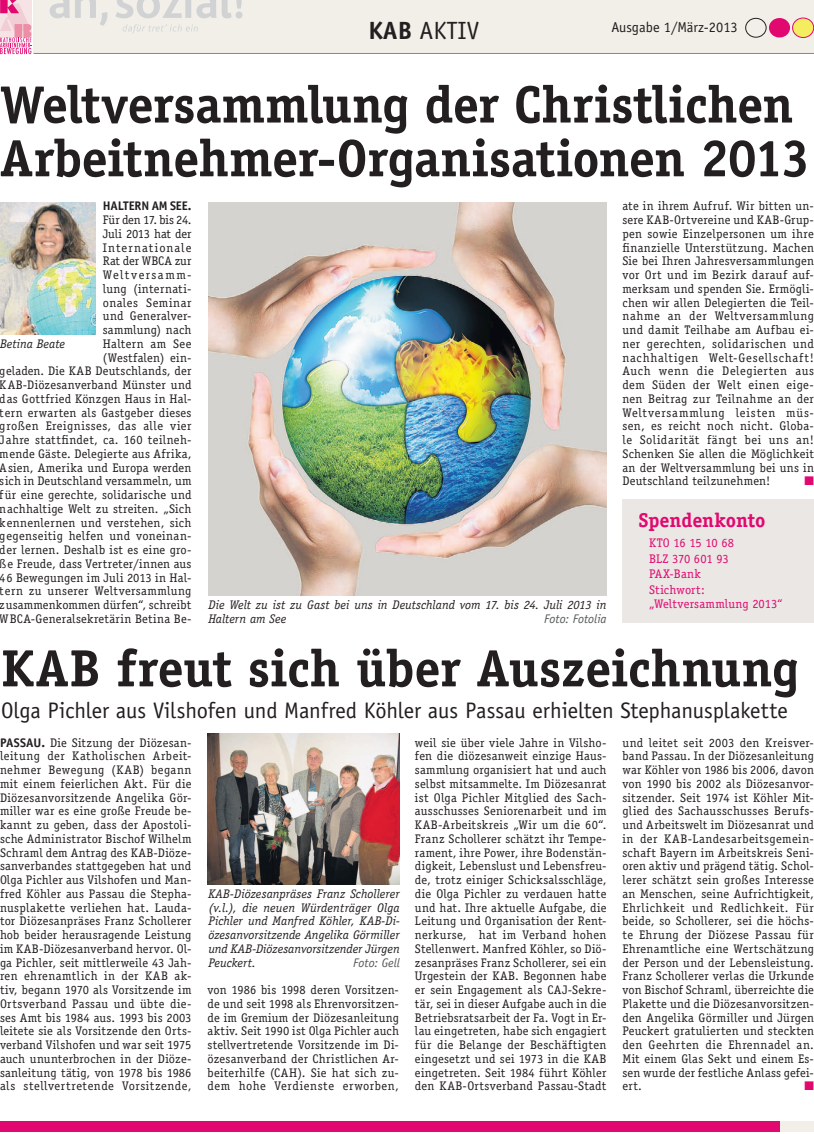
<style>
.page{position:relative;width:814px;height:1134px;background:#fff}
.page>*{position:absolute;margin:0;border:0;box-sizing:border-box;transform-origin:0 0}
.t1{font:700 52.5px/53.8px "Officina Serif Std";letter-spacing:-.01em;color:#231f20}
.t2{font:25px "Officina Sans Std";color:#231f20}
.t3{font:22.5px "Officina Sans Std";letter-spacing:-.005em;color:#231f20}
.t4{font:700 20px "Officina Serif Std";letter-spacing:-.005em;color:#e10870}
.t5{font:14.38px "Officina Sans Std";color:#231f20}
.t6{font:12.5px/13.8px "Officina Serif Std";letter-spacing:.02em;color:#231f20;text-align:justify}
.t7{font:italic 12.5px/13.8px "Officina Serif Std";color:#231f20;text-align:justify}
.t8{font:12.5px/15.5px "Officina Serif Std";letter-spacing:.01em;color:#e10870}
.t9{font:italic 12.5px "Officina Sans Std";color:#57585a}
.t10{font:12.5px "Zapf Dingbats ITC";color:#e10870}
.s1{font-weight:700}
.s2{font-family:"Officina Sans Std";font-weight:700}
</style>
<div class="page">
<div style="left:34px;top:0;width:779px;height:53px;background:#f1efe8"></div>
<hr style="left:34px;top:53px;width:779px;height:1px;background:#e55786">
<svg style="left:50px;top:0;width:58px;height:26px"></svg>
<svg style="left:116px;top:0;width:126px;height:34px"></svg>
<div style="left:768px;top:18px;width:21px;height:20px;background:#e10870;border-radius:50%"></div>
<div style="left:745px;top:18px;width:21px;height:20px;border:1px solid #231f20;border-radius:50%"></div>
<div style="left:792px;top:18px;width:21px;height:20px;background:#f3ed5f;border-radius:50%"></div>
<div style="left:791px;top:18px;width:22px;height:20px;border:1px solid #e10870;border-radius:50%"></div>
<svg style="left:0;top:0;width:31px;height:54px;background:#f0a8c4"></svg>
<div style="left:0;top:1121px;width:780px;height:11px;background:#e10870"></div>
<div style="left:780px;top:1121px;width:33px;height:11px;background:#f1efe8"></div>
<img style="left:207px;top:734px;width:192px;height:150px">
<div style="left:622px;top:499px;width:191px;height:124px;background:#eae7e4"></div>
<img style="left:0;top:202px;width:96px;height:132px">
<img style="left:208px;top:202px;width:398px;height:393px">
<p class="t2" style="left:368px;top:21px;width:112px"><span class="s1">KAB</span> AKTIV</p>
<p class="t5" style="left:611px;top:21px;width:128px">Ausgabe 1/März-2013</p>
<p class="t1" style="left:0;top:82px;width:811px">Weltversammlung der Christlichen<br>Arbeitnehmer-Organisationen 2013</p>
<p class="t6" style="left:0;top:200px;width:193px;text-align:right"><span class="s2">HALTERN AM SEE.<br></span>Für den 17. bis 24.<br>Juli 2013 hat der<br>Internationale<br>Rat der WBCA zur<br>Weltversamm-<br>lung (internati-<br>onales Seminar<br>und Generalver-<br>sammlung) nach<br>Haltern am See<br>(Westfalen) ein-<br>geladen. Die KAB Deutschlands, der<br>KAB-Diözesanverband Münster und das Gottfried Könzgen Haus in Hal&shy;tern erwarten als Gastgeber dieses großen Ereignisses, das alle vier<br>Jahre stattfindet, ca. 160 teilneh&shy;mende Gäste. Delegierte aus Afrika,<br>Asien, Amerika und Europa werden sich in Deutschland versammeln, um für eine gerechte, solidarische und nachhaltige Welt zu streiten. „Sich kennenlernen und verstehen, sich gegenseitig helfen und voneinan&shy;der lernen. Deshalb ist es eine gro&shy;ße Freude, dass Vertreter/innen aus<br>46 Bewegungen im Juli 2013 in Hal&shy;tern zu unserer Weltversammlung zusammenkommen dürfen“, schreibt<br>WBCA-Generalsekretärin Betina Be-</p>
<p class="t6" style="left:622px;top:200px;width:193px">ate in ihrem Aufruf. Wir bitten un&shy;sere KAB-Ortvereine und KAB-Grup&shy;pen sowie Einzelpersonen um ihre finanzielle Unterstützung. Machen Sie bei Ihren Jahresversammlungen vor Ort und im Bezirk darauf auf&shy;merksam und spenden Sie. Ermögli&shy;chen wir allen Delegierten die Teil&shy;nahme an der Weltversammlung und damit Teilhabe am Aufbau ei&shy;ner gerechten, solidarischen und nachhaltigen Welt-Gesellschaft!<br>Auch wenn die Delegierten aus dem Süden der Welt einen eige&shy;nen Beitrag zur Teilnahme an der Weltversammlung leisten müs&shy;sen, es reicht noch nicht. Globa&shy;le Solidarität fängt bei uns an!<br>Schenken Sie allen die Möglichkeit an der Weltversammlung bei uns in Deutschland teilzunehmen!</p>
<p class="t7" style="left:0;top:338px;width:66px">Betina Beate</p>
<p class="t10" style="left:804px;top:475px;width:11px">■</p>
<p class="t4" style="left:638px;top:512px;width:128px">Spendenkonto</p>
<p class="t8" style="left:648px;top:536px;width:87px">KTO 16 15 10 68<br>BLZ 370 601 93<br>PAX-Bank<br>Stichwort:</p>
<p class="t8" style="left:648px;top:597px;width:135px">„Weltversammlung 2013“</p>
<p class="t7" style="left:208px;top:599px;width:399px">Die Welt zu ist zu Gast bei uns in Deutschland vom 17. bis 24. Juli 2013 in<br>Haltern am See</p>
<p class="t9" style="left:544px;top:614px;width:64px">Foto: Fotolia</p>
<p class="t1" style="left:1px;top:646px;width:799px">KAB freut sich über Auszeichnung</p>
<p class="t3" style="left:1px;top:702px;width:787px">Olga Pichler aus Vilshofen und Manfred Köhler aus Passau erhielten Stephanusplakette</p>
<p class="t6" style="left:0;top:737px;width:193px"><span class="s2">PASSAU.</span> Die Sitzung der Diözesan&shy;leitung der Katholischen Arbeit&shy;nehmer Bewegung (KAB) begann mit einem feierlichen Akt. Für die Diözesanvorsitzende Angelika Gör&shy;miller war es eine große Freude be&shy;kannt zu geben, dass der Apostoli&shy;sche Administrator Bischof Wilhelm Schraml dem Antrag des KAB-Diöze&shy;sanverbandes stattgegeben hat und Olga Pichler aus Vilshofen und Man&shy;fred Köhler aus Passau die Stepha&shy;nusplakette verliehen hat. Lauda&shy;tor Diözesanpräses Franz Schollerer hob beider herausragende Leistung im KAB-Diözesanverband hervor. Ol&shy;ga Pichler, seit mittlerweile 43 Jah&shy;ren ehrenamtlich in der KAB ak&shy;tiv, begann 1970 als Vorsitzende im Ortsverband Passau und übte die&shy;ses Amt bis 1984 aus. 1993 bis 2003 leitete sie als Vorsitzende den Orts&shy;verband Vilshofen und war seit 1975 auch ununterbrochen in der Diöze&shy;sanleitung tätig, von 1978 bis 1986 als stellvertretende Vorsitzende,</p>
<p class="t7" style="left:208px;top:888px;width:193px">KAB-Diözesanpräses Franz Schollerer (v.l.), die neuen Würdenträger Olga Pichler und Manfred Köhler, KAB-Di&shy;özesanvorsitzende Angelika Görmiller und KAB-Diözesanvorsitzender Jürgen Peuckert.</p>
<p class="t9" style="left:353px;top:958px;width:48px">Foto: Gell</p>
<p class="t6" style="left:207px;top:984px;width:193px">von 1986 bis 1998 deren Vorsitzen&shy;de und seit 1998 als Ehrenvorsitzen&shy;de im Gremium der Diözesanleitung aktiv. Seit 1990 ist Olga Pichler auch stellvertretende Vorsitzende im Di&shy;özesanverband der Christlichen Ar&shy;beiterhilfe (CAH). Sie hat sich zu&shy;dem hohe Verdienste erworben,</p>
<p class="t6" style="left:415px;top:737px;width:193px">weil sie über viele Jahre in Vilsho&shy;fen die diözesanweit einzige Haus&shy;sammlung organisiert hat und auch selbst mitsammelte. Im Diözesanrat ist Olga Pichler Mitglied des Sach&shy;ausschusses Seniorenarbeit und im KAB-Arbeitskreis „Wir um die 60“.<br>Franz Schollerer schätzt ihr Tempe&shy;rament, ihre Power, ihre Bodenstän&shy;digkeit, Lebenslust und Lebensfreu&shy;de, trotz einiger Schicksalsschläge, die Olga Pichler zu verdauen hatte und hat. Ihre aktuelle Aufgabe, die Leitung und Organisation der Rent&shy;nerkurse, hat im Verband hohen Stellenwert. Manfred Köhler, so Diö&shy;zesanpräses Franz Schollerer, sei ein Urgestein der KAB. Begonnen habe er sein Engagement als CAJ-Sekre&shy;tär, sei in dieser Aufgabe auch in die Betriebsratsarbeit der Fa. Vogt in Er&shy;lau eingetreten, habe sich engagiert für die Belange der Beschäftigten eingesetzt und sei 1973 in die KAB eingetreten. Seit 1984 führt Köhler den KAB-Ortsverband Passau-Stadt</p>
<p class="t6" style="left:622px;top:737px;width:193px">und leitet seit 2003 den Kreisver&shy;band Passau. In der Diözesanleitung war Köhler von 1986 bis 2006, davon von 1990 bis 2002 als Diözesanvor&shy;sitzender. Seit 1974 ist Köhler Mit&shy;glied des Sachausschusses Berufs&shy;und Arbeitswelt im Diözesanrat und in der KAB-Landesarbeitsgemein&shy;schaft Bayern im Arbeitskreis Seni&shy;oren aktiv und prägend tätig. Schol&shy;lerer schätzt sein großes Interesse an Menschen, seine Aufrichtigkeit, Ehrlichkeit und Redlichkeit. Für beide, so Schollerer, sei die höchs&shy;te Ehrung der Diözese Passau für Ehrenamtliche eine Wertschätzung der Person und der Lebensleistung.<br>Franz Schollerer verlas die Urkunde von Bischof Schraml, überreichte die Plakette und die Diözesanvorsitzen&shy;den Angelika Görmiller und Jürgen Peuckert gratulierten und steckten den Geehrten die Ehrennadel an.<br>Mit einem Glas Sekt und einem Es&shy;sen wurde der festliche Anlass gefei&shy;ert.</p>
<p class="t10" style="left:804px;top:1080px;width:11px">■</p>
</div>
